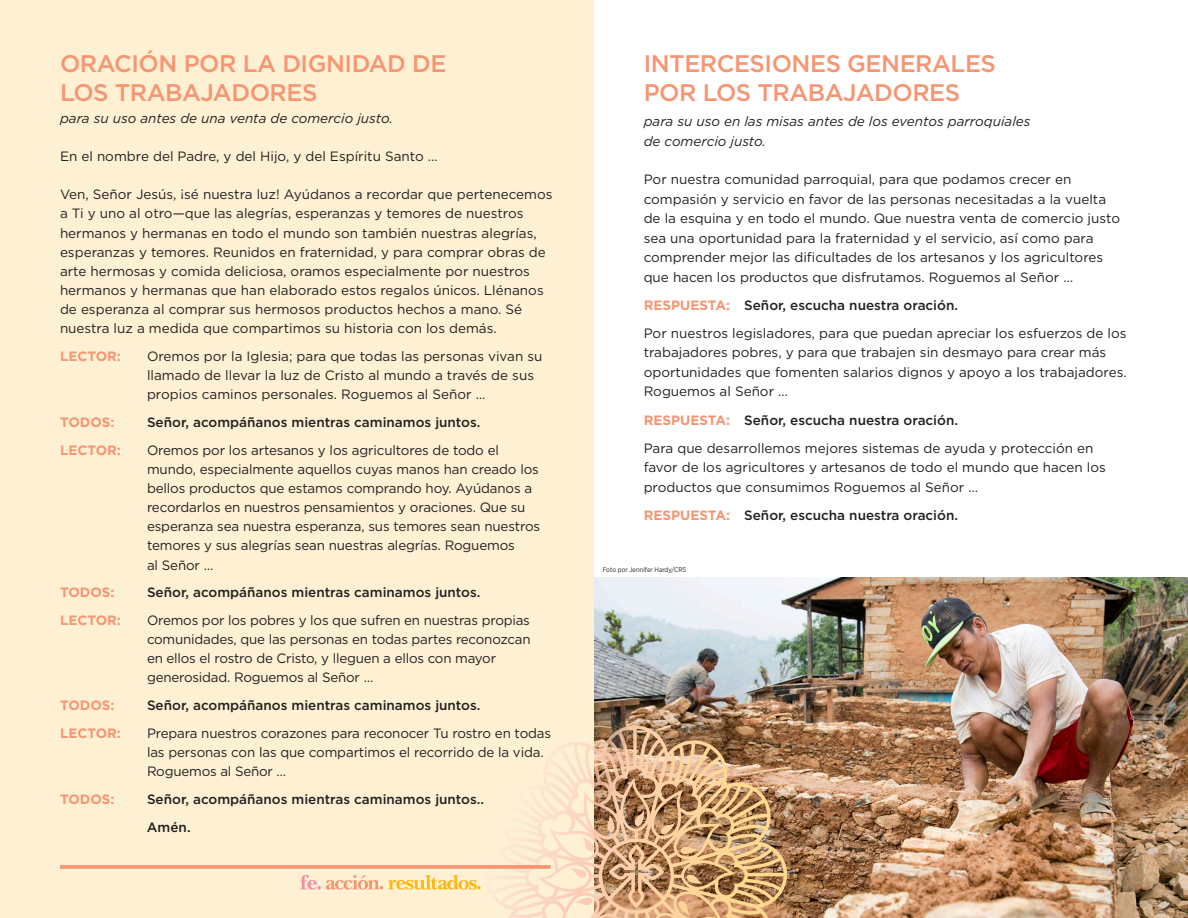
<style>
.page{position:relative;width:1188px;height:918px;background:#fff}
.page>*{position:absolute;margin:0;border:0;box-sizing:border-box;transform-origin:0 0}
.t1{font:500 24px/28.5px "Gotham";letter-spacing:-.02em;color:#f69572}
.body{font:13.5px/19.2px "Gotham";color:#231f20}
.body-2{font:500 13.5px "Gotham";color:#231f20}
.body-3{font:italic 13.5px/19.5px "Gotham";color:#231f20}
.body-4{font:700 13.5px "Gotham";color:#f69572}
.t2{font:6.75px "Gotham Narrow";color:#231f20}
.s1{font-weight:700;color:#f69572}
</style>
<div class="page">
<img style="left:594px;top:578px;width:594px;height:340px">
<div style="left:0;top:0;width:594px;height:918px;background:#fef0d3"></div>
<svg style="left:300px;top:875px;width:181px;height:15px"></svg>
<svg style="left:571px;top:811px;width:208px;height:107px;background:#cca278"></svg>
<svg style="left:60px;top:865px;width:491px;height:4px;background:#f69c79"></svg>
<p class="t1" style="left:60px;top:49px;width:388px">ORACIÓN POR LA DIGNIDAD DE<br>LOS TRABAJADORES</p>
<p class="body-3" style="left:60px;top:108px;width:334px">para su uso antes de una venta de comercio justo.</p>
<p class="body" style="left:60px;top:147px;width:379px">En el nombre del Padre, y del Hijo, y del Espíritu Santo …</p>
<p class="body" style="left:60px;top:185px;width:494px">Ven, Señor Jesús, ¡sé nuestra luz! Ayúdanos a recordar que pertenecemos a Ti y uno al otro—que las alegrías, esperanzas y temores de nuestros hermanos y hermanas en todo el mundo son también nuestras alegrías, esperanzas y temores. Reunidos en fraternidad, y para comprar obras de arte hermosas y comida deliciosa, oramos especialmente por nuestros hermanos y hermanas que han elaborado estos regalos únicos. Llénanos de esperanza al comprar sus hermosos productos hechos a mano. Sé nuestra luz a medida que compartimos su historia con los demás.</p>
<p class="body-4" style="left:60px;top:347px;width:62px">LECTOR:</p>
<p class="body" style="left:147px;top:346px;width:397px">Oremos por la Iglesia; para que todas las personas vivan su llamado de llevar la luz de Cristo al mundo a través de sus propios caminos personales. Roguemos al Señor …</p>
<p class="body-4" style="left:60px;top:413px;width:56px">TODOS:</p>
<p class="body-2" style="left:147px;top:413px;width:335px">Señor, acompáñanos mientras caminamos juntos.</p>
<p class="body-4" style="left:60px;top:441px;width:62px">LECTOR:</p>
<p class="body" style="left:147px;top:440px;width:395px">Oremos por los artesanos y los agricultores de todo el mundo, especialmente aquellos cuyas manos han creado los bellos productos que estamos comprando hoy. Ayúdanos a recordarlos en nuestros pensamientos y oraciones. Que su esperanza sea nuestra esperanza, sus temores sean nuestros temores y sus alegrías sean nuestras alegrías. Roguemos<br>al Señor …</p>
<p class="body-4" style="left:60px;top:584px;width:56px">TODOS:</p>
<p class="body-2" style="left:147px;top:584px;width:335px">Señor, acompáñanos mientras caminamos juntos.</p>
<p class="body-4" style="left:60px;top:611px;width:62px">LECTOR:</p>
<p class="body" style="left:147px;top:610px;width:385px">Oremos por los pobres y los que sufren en nuestras propias comunidades, que las personas en todas partes reconozcan en ellos el rostro de Cristo, y lleguen a ellos con mayor generosidad. Roguemos al Señor …</p>
<p class="body-4" style="left:60px;top:696px;width:56px">TODOS:</p>
<p class="body-2" style="left:147px;top:697px;width:335px">Señor, acompáñanos mientras caminamos juntos.</p>
<p class="body-4" style="left:60px;top:724px;width:62px">LECTOR:</p>
<p class="body" style="left:147px;top:723px;width:406px">Prepara nuestros corazones para reconocer Tu rostro en todas las personas con las que compartimos el recorrido de la vida.<br>Roguemos al Señor …</p>
<p class="body-4" style="left:60px;top:790px;width:56px">TODOS:</p>
<p class="body-2" style="left:147px;top:790px;width:339px">Señor, acompáñanos mientras caminamos juntos..</p>
<p class="body-2" style="left:147px;top:818px;width:45px">Amén.</p>
<p class="t1" style="left:644px;top:49px;width:354px">INTERCESIONES GENERALES<br>POR LOS TRABAJADORES</p>
<p class="body-3" style="left:644px;top:111px;width:388px">para su uso en las misas antes de los eventos parroquiales de comercio justo.</p>
<p class="body" style="left:644px;top:169px;width:478px">Por nuestra comunidad parroquial, para que podamos crecer en compasión y servicio en favor de las personas necesitadas a la vuelta de la esquina y en todo el mundo. Que nuestra venta de comercio justo sea una oportunidad para la fraternidad y el servicio, así como para comprender mejor las dificultades de los artesanos y los agricultores que hacen los productos que disfrutamos. Roguemos al Señor …</p>
<p class="body-2" style="left:644px;top:296px;width:316px"><span class="s1">RESPUESTA:</span> Señor, escucha nuestra oración.</p>
<p class="body" style="left:644px;top:323px;width:485px">Por nuestros legisladores, para que puedan apreciar los esfuerzos de los trabajadores pobres, y para que trabajen sin desmayo para crear más oportunidades que fomenten salarios dignos y apoyo a los trabajadores.<br>Roguemos al Señor …</p>
<p class="body-2" style="left:644px;top:411px;width:316px"><span class="s1">RESPUESTA:</span> Señor, escucha nuestra oración.</p>
<p class="body" style="left:644px;top:438px;width:464px">Para que desarrollemos mejores sistemas de ayuda y protección en favor de los agricultores y artesanos de todo el mundo que hacen los productos que consumimos Roguemos al Señor …</p>
<p class="body-2" style="left:644px;top:506px;width:316px"><span class="s1">RESPUESTA:</span> Señor, escucha nuestra oración.</p>
<p class="t2" style="left:603px;top:566px;width:85px">Foto por Jennifer Hardy/CRS</p>
</div>
